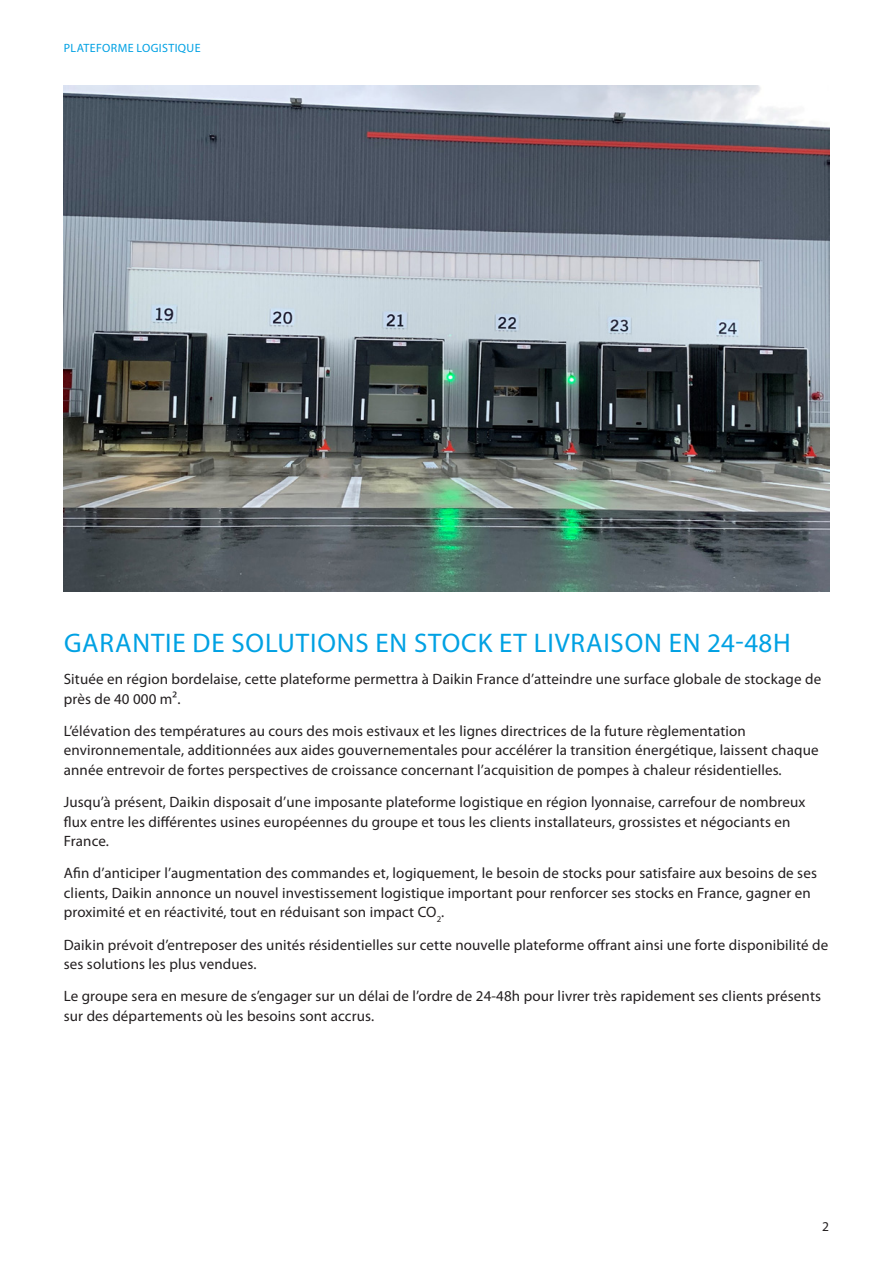
<style>
.page{position:relative;width:893px;height:1263px;background:#fff}
.page>*{position:absolute;margin:0;border:0;box-sizing:border-box;transform-origin:0 0}
.Normal_wrd_1{font:27px "Myriad Pro";letter-spacing:.03em;color:#00a1e3}
.Normal_wrd_1-2{font:15px/19.5px "Myriad Pro";letter-spacing:.01em;color:#231f20}
.t1{font:13.5px "Myriad Pro";color:#231f20}
.t2{font:12px "Myriad Pro";letter-spacing:.03em;color:#00a1e3}
</style>
<div class="page">
<img style="left:64px;top:85px;width:765px;height:506px">
<p class="t2" style="left:64px;top:41px;width:138px">PLATEFORME LOGISTIQUE</p>
<p class="Normal_wrd_1" style="left:64px;top:628px;width:728px">GARANTIE DE SOLUTIONS EN STOCK ET LIVRAISON EN 24-48H</p>
<p class="Normal_wrd_1-2" style="left:64px;top:669px;width:759px">Située en région bordelaise, cette plateforme permettra à Daikin France d’atteindre une surface globale de stockage de près de 40 000 m².</p>
<p class="Normal_wrd_1-2" style="left:64px;top:721px;width:756px">L’élévation des températures au cours des mois estivaux et les lignes directrices de la future règlementation environnementale, additionnées aux aides gouvernementales pour accélérer la transition énergétique, laissent chaque année entrevoir de fortes perspectives de croissance concernant l’acquisition de pompes à chaleur résidentielles.</p>
<p class="Normal_wrd_1-2" style="left:64px;top:792px;width:743px">Jusqu’à présent, Daikin disposait d’une imposante plateforme logistique en région lyonnaise, carrefour de nombreux flux entre les différentes usines européennes du groupe et tous les clients installateurs, grossistes et négociants en<br>France.</p>
<p class="Normal_wrd_1-2" style="left:64px;top:864px;width:755px">Afin d’anticiper l’augmentation des commandes et, logiquement, le besoin de stocks pour satisfaire aux besoins de ses clients, Daikin annonce un nouvel investissement logistique important pour renforcer ses stocks en France, gagner en proximité et en réactivité, tout en réduisant son impact CO<sub>2</sub>.</p>
<p class="Normal_wrd_1-2" style="left:64px;top:935px;width:766px">Daikin prévoit d’entreposer des unités résidentielles sur cette nouvelle plateforme offrant ainsi une forte disponibilité de ses solutions les plus vendues.</p>
<p class="Normal_wrd_1-2" style="left:64px;top:987px;width:759px">Le groupe sera en mesure de s’engager sur un délai de l’ordre de 24-48h pour livrer très rapidement ses clients présents sur des départements où les besoins sont accrus.</p>
<p class="t1" style="left:822px;top:1219px;width:8px">2</p>
</div>
